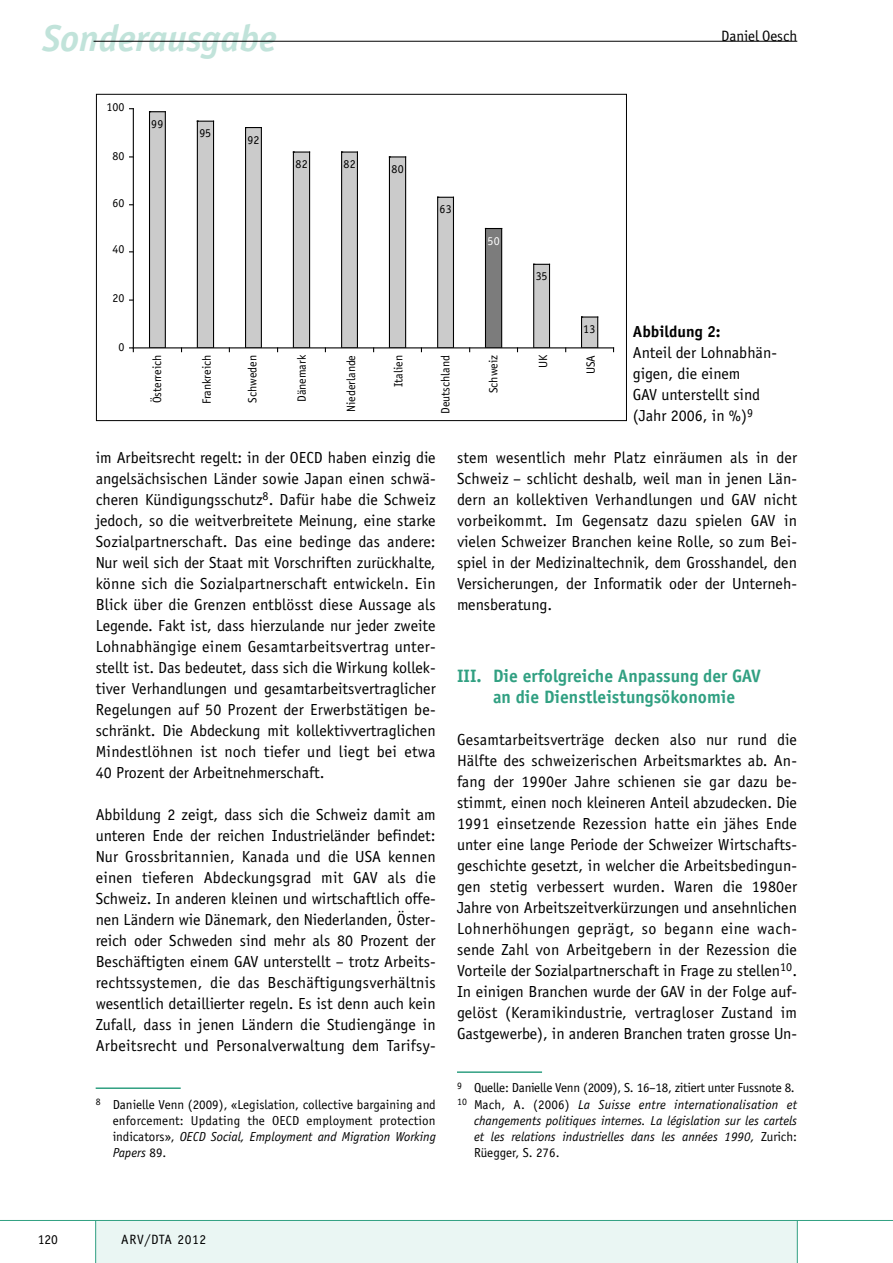
<style>
.page{position:relative;width:893px;height:1263px;background:#fff}
.page>*{position:absolute;margin:0;border:0;box-sizing:border-box;transform-origin:0 0}
.t1{font:italic 700 37.5px "Officina Sans";color:#c1e3da}
.t2{font:700 18px/21px "Officina Sans";color:#31a082;text-align:center}
.t3{font:16.05px/21px "Officina Sans";color:#000;text-align:justify}
.t4{font:700 16.05px "Officina Sans";color:#000}
.t5{font:15px "Officina Sans";color:#000}
.t6{font:13.5px "Officina Sans";letter-spacing:.05em;color:#000}
.t7{font:13.05px/16px "Officina Sans";letter-spacing:-.005em;color:#000;text-align:justify}
.t8{font:italic 13.05px "Officina Sans";color:#000}
.t9{font:12px "Officina Sans Std";color:#000}
.t10{font:12px "Officina Sans Std";color:#fff}
.s1{font-style:italic}
.s2{font-style:normal}
</style>
<div class="page">
<div style="left:96px;top:1220px;width:701px;height:43px;background:#eaf6f3"></div>
<hr style="left:95px;top:1220px;width:1px;height:43px;background:#31a082">
<hr style="left:797px;top:1220px;width:1px;height:43px;background:#31a082">
<hr style="left:0;top:1220px;width:893px;height:1px;background:#31a082">
<hr style="left:94px;top:41px;width:703px;height:1px;background:#000">
<hr style="left:96px;top:1087px;width:85px;height:2px;background:#31a082">
<hr style="left:457px;top:1071px;width:85px;height:2px;background:#31a082">
<div style="left:150px;top:112px;width:15px;height:236px;background:#cbcbcb"></div>
<hr style="left:165px;top:112px;width:1px;height:236px;background:#000">
<hr style="left:149px;top:112px;width:1px;height:236px;background:#000">
<svg style="left:150px;top:111px;width:15px;height:1px"></svg>
<div style="left:197px;top:121px;width:17px;height:227px;background:#cbcbcb"></div>
<hr style="left:213px;top:121px;width:1px;height:227px;background:#000">
<hr style="left:197px;top:121px;width:1px;height:227px;background:#000">
<svg style="left:198px;top:121px;width:15px;height:1px"></svg>
<div style="left:246px;top:128px;width:15px;height:220px;background:#cbcbcb"></div>
<hr style="left:261px;top:128px;width:1px;height:220px;background:#000">
<hr style="left:245px;top:128px;width:1px;height:220px;background:#000">
<svg style="left:246px;top:127px;width:15px;height:1px"></svg>
<div style="left:293px;top:152px;width:17px;height:196px;background:#cbcbcb"></div>
<hr style="left:309px;top:152px;width:1px;height:196px;background:#000">
<hr style="left:293px;top:152px;width:1px;height:196px;background:#000">
<svg style="left:293px;top:151px;width:17px;height:2px"></svg>
<div style="left:342px;top:152px;width:15px;height:196px;background:#cbcbcb"></div>
<hr style="left:357px;top:152px;width:1px;height:196px;background:#000">
<hr style="left:341px;top:152px;width:1px;height:196px;background:#000">
<svg style="left:342px;top:151px;width:15px;height:2px"></svg>
<div style="left:389px;top:157px;width:17px;height:191px;background:#cbcbcb"></div>
<hr style="left:405px;top:157px;width:1px;height:191px;background:#000">
<hr style="left:389px;top:157px;width:1px;height:191px;background:#000">
<svg style="left:389px;top:156px;width:17px;height:1px"></svg>
<div style="left:438px;top:197px;width:15px;height:151px;background:#cbcbcb"></div>
<hr style="left:453px;top:197px;width:1px;height:151px;background:#000">
<hr style="left:437px;top:197px;width:1px;height:151px;background:#000">
<svg style="left:438px;top:197px;width:15px;height:1px"></svg>
<div style="left:485px;top:228px;width:17px;height:120px;background:#7c7c7c"></div>
<hr style="left:501px;top:228px;width:1px;height:120px;background:#000">
<hr style="left:485px;top:228px;width:1px;height:120px;background:#000">
<svg style="left:486px;top:228px;width:15px;height:1px"></svg>
<div style="left:534px;top:264px;width:15px;height:84px;background:#cbcbcb"></div>
<hr style="left:549px;top:264px;width:1px;height:84px;background:#000">
<hr style="left:533px;top:264px;width:1px;height:84px;background:#000">
<svg style="left:534px;top:264px;width:15px;height:1px"></svg>
<div style="left:581px;top:317px;width:17px;height:31px;background:#cbcbcb"></div>
<hr style="left:597px;top:317px;width:1px;height:31px;background:#000">
<hr style="left:581px;top:317px;width:1px;height:31px;background:#000">
<svg style="left:581px;top:316px;width:17px;height:2px"></svg>
<hr style="left:133px;top:109px;width:1px;height:239px;background:#000">
<hr style="left:133px;top:347px;width:481px;height:1px;background:#000">
<svg style="left:130px;top:347px;width:4px;height:5px"></svg>
<h1 class="t1" style="left:43px;top:15px;width:236px">Sonderausgabe</h1>
<p class="t9" style="left:106px;top:100px;width:19px">100</p>
<p class="t9" style="left:112px;top:149px;width:13px">80</p>
<p class="t9" style="left:112px;top:196px;width:13px">60</p>
<p class="t9" style="left:112px;top:242px;width:13px">40</p>
<p class="t9" style="left:112px;top:291px;width:13px">20</p>
<p class="t9" style="left:118px;top:339px;width:7px">0</p>
<p class="t9" style="left:151px;top:117px;width:14px">99</p>
<p class="t9" style="left:199px;top:126px;width:13px">95</p>
<p class="t9" style="left:248px;top:133px;width:13px">92</p>
<p class="t9" style="left:295px;top:157px;width:14px">82</p>
<p class="t9" style="left:343px;top:157px;width:14px">82</p>
<p class="t9" style="left:391px;top:162px;width:14px">80</p>
<p class="t9" style="left:439px;top:202px;width:14px">63</p>
<p class="t10" style="left:487px;top:234px;width:14px">50</p>
<p class="t9" style="left:536px;top:269px;width:13px">35</p>
<p class="t9" style="left:583px;top:322px;width:14px">13</p>
<p class="t9" style="left:150px;top:403px;width:50px;rotate:-90deg">Österreich</p>
<p class="t9" style="left:200px;top:404px;width:51px;rotate:-90deg">Frankreich</p>
<p class="t9" style="left:245px;top:403px;width:49px;rotate:-90deg">Schweden</p>
<p class="t9" style="left:295px;top:402px;width:48px;rotate:-90deg">Dänemark</p>
<p class="t9" style="left:344px;top:412px;width:58px;rotate:-90deg">Niederlande</p>
<p class="t9" style="left:392px;top:387px;width:34px;rotate:-90deg">Italien</p>
<p class="t9" style="left:438px;top:414px;width:61px;rotate:-90deg">Deutschland</p>
<p class="t9" style="left:486px;top:393px;width:40px;rotate:-90deg">Schweiz</p>
<p class="t9" style="left:536px;top:368px;width:15px;rotate:-90deg">UK</p>
<p class="t9" style="left:584px;top:374px;width:20px;rotate:-90deg">USA</p>
<p class="t5" style="left:721px;top:27px;width:78px">Daniel Oesch</p>
<p class="t4" style="left:633px;top:322px;width:89px">Abbildung 2:</p>
<p class="t3" style="left:633px;top:342px;width:144px;text-align:left">Anteil der Lohnabhän&shy;gigen, die einem<br>GAV unterstellt sind (Jahr 2006, in %)<sup>9</sup></p>
<p class="t3" style="left:96px;top:447px;width:342px">im Arbeitsrecht regelt: in der OECD haben einzig die angelsächsischen Länder sowie Japan einen schwä&shy;cheren Kündigungsschutz<sup>8</sup>. Dafür habe die Schweiz jedoch, so die weitverbreitete Meinung, eine starke Sozialpartnerschaft. Das eine bedinge das andere:<br>Nur weil sich der Staat mit Vorschriften zurückhalte, könne sich die Sozialpartnerschaft entwickeln. Ein Blick über die Grenzen entblösst diese Aussage als Legende. Fakt ist, dass hierzulande nur jeder zweite Lohnabhängige einem Gesamtarbeitsvertrag unter&shy;stellt ist. Das bedeutet, dass sich die Wirkung kollek&shy;tiver Verhandlungen und gesamtarbeitsvertraglicher Regelungen auf 50 Prozent der Erwerbstätigen be&shy;schränkt. Die Abdeckung mit kollektivvertraglichen Mindestlöhnen ist noch tiefer und liegt bei etwa 40 Prozent der Arbeitnehmerschaft.</p>
<p class="t3" style="left:96px;top:804px;width:342px">Abbildung 2 zeigt, dass sich die Schweiz damit am unteren Ende der reichen Industrieländer befindet:<br>Nur Grossbritannien, Kanada und die USA kennen einen tieferen Abdeckungsgrad mit GAV als die Schweiz. In anderen kleinen und wirtschaftlich offe&shy;nen Ländern wie Dänemark, den Niederlanden, Öster&shy;reich oder Schweden sind mehr als 80 Prozent der Beschäftigten einem GAV unterstellt – trotz Arbeits&shy;rechtssystemen, die das Beschäftigungsverhältnis wesentlich detaillierter regeln. Es ist denn auch kein Zufall, dass in jenen Ländern die Studiengänge in Arbeitsrecht und Personalverwaltung dem Tarifsy-</p>
<p class="t7" style="left:113px;top:1096px;width:325px;text-indent:-17px"><sup>8</sup> Danielle Venn (2009), «Legislation, collective bargaining and enforcement: Updating the OECD employment protection indicators», <span class="s1">OECD Social, Employment and Migration Working Papers</span> 89.</p>
<p class="t3" style="left:457px;top:447px;width:342px">stem wesentlich mehr Platz einräumen als in der Schweiz – schlicht deshalb, weil man in jenen Län&shy;dern an kollektiven Verhandlungen und GAV nicht vorbeikommt. Im Gegensatz dazu spielen GAV in vielen Schweizer Branchen keine Rolle, so zum Bei&shy;spiel in der Medizinaltechnik, dem Grosshandel, den Versicherungen, der Informatik oder der Unterneh&shy;mensberatung. <sup>9</sup></p>
<p class="t2" style="left:457px;top:665px;width:305px">III. Die erfolgreiche Anpassung der GAV an die Dienstleistungsökonomie</p>
<p class="t3" style="left:457px;top:729px;width:342px">Gesamtarbeitsverträge decken also nur rund die Hälfte des schweizerischen Arbeitsmarktes ab. An&shy;fang der 1990er Jahre schienen sie gar dazu be&shy;stimmt, einen noch kleineren Anteil abzudecken. Die 1991 einsetzende Rezession hatte ein jähes Ende unter eine lange Periode der Schweizer Wirtschafts&shy;geschichte gesetzt, in welcher die Arbeitsbedingun&shy;gen stetig verbessert wurden. Waren die 1980er Jahre von Arbeitszeitverkürzungen und ansehnlichen Lohnerhöhungen geprägt, so begann eine wach&shy;sende Zahl von Arbeitgebern in der Rezession die Vorteile der Sozialpartnerschaft in Frage zu stellen<sup>10</sup>.<br>In einigen Branchen wurde der GAV in der Folge auf&shy;gelöst (Keramikindustrie, vertragloser Zustand im Gastgewerbe), in anderen Branchen traten grosse Un-</p>
<p class="t7" style="left:457px;top:1080px;width:339px"><sup>9</sup> Quelle: Danielle Venn (2009), S. 16–18, zitiert unter Fussnote 8.</p>
<p class="t8" style="left:457px;top:1096px;width:342px"><sup>10</sup> <span class="s2">Mach, A. (2006)</span> La Suisse entre internationalisation et</p>
<p class="t8" style="left:474px;top:1112px;width:325px">changements politiques internes. La législation sur les cartels</p>
<p class="t8" style="left:474px;top:1128px;width:325px">et les relations industrielles dans les années 1990, <span class="s2">Zurich:</span></p>
<p class="t7" style="left:474px;top:1144px;width:87px">Rüegger, S. 276.</p>
<p class="t6" style="left:38px;top:1231px;width:22px">120</p>
<p class="t6" style="left:121px;top:1231px;width:87px">ARV/DTA 2012</p>
</div>
